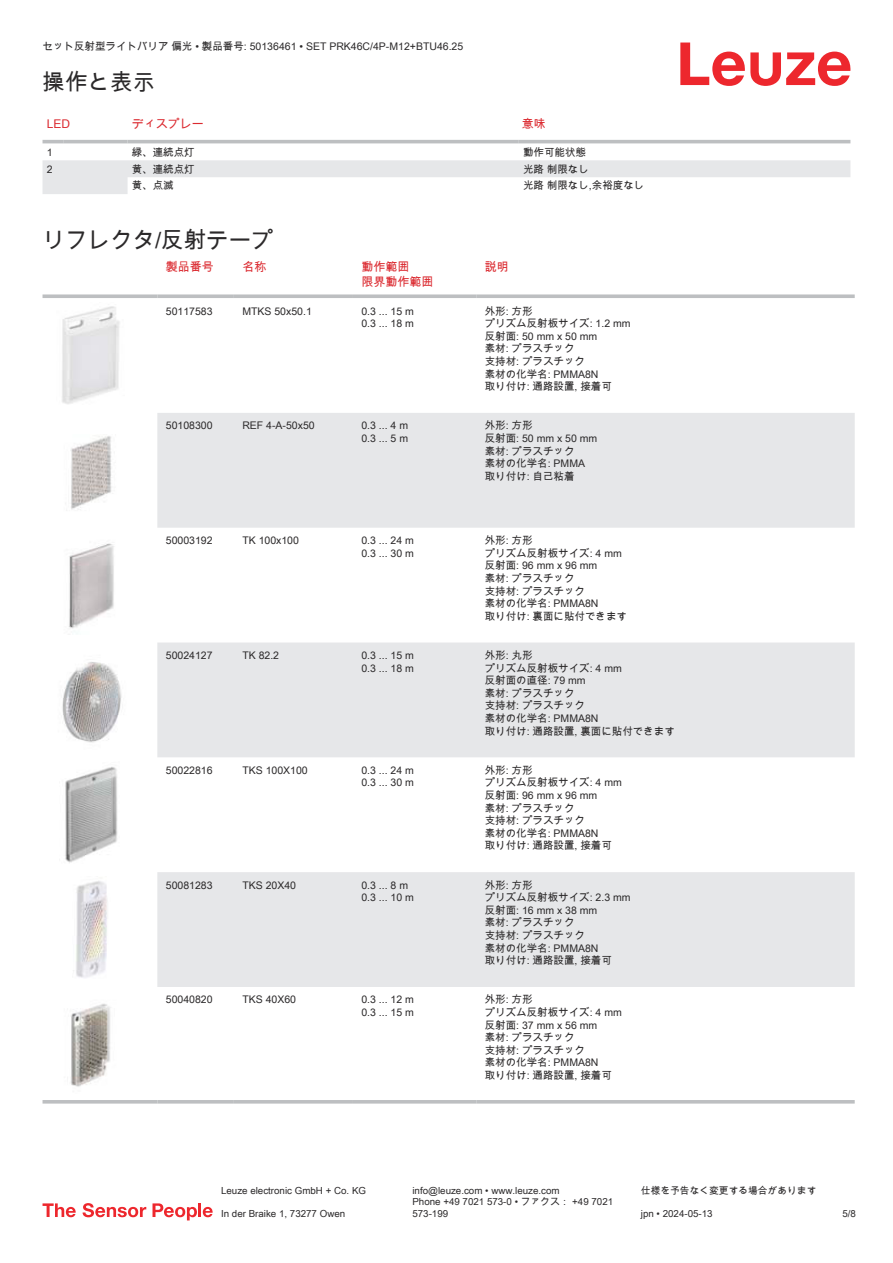
<style>
.page{position:relative;width:893px;height:1263px;background:#fff}
.page>*{position:absolute;margin:0;border:0;box-sizing:border-box;transform-origin:0 0}
.t1{font:22.5px "Arial Unicode MS";color:#2b292a}
.t2{font:12px/14.4px "Arial Unicode MS";color:#db2a30}
.t3{font:10.5px/12.6px "Arial Unicode MS";color:#2b292a}
.t4{font:9.75px/11.7px "Arial Unicode MS";color:#2b292a}
</style>
<div class="page">
<svg style="left:680px;top:43px;width:170px;height:43px"></svg>
<svg style="left:43px;top:143px;width:807px;height:1px"></svg>
<svg style="left:43px;top:160px;width:807px;height:34px"></svg>
<hr style="left:43px;top:140px;width:21px;height:3px;background:#bdbfc1">
<hr style="left:64px;top:140px;width:64px;height:3px;background:#bdbfc1">
<hr style="left:128px;top:140px;width:391px;height:3px;background:#bdbfc1">
<hr style="left:519px;top:140px;width:331px;height:3px;background:#bdbfc1">
<svg style="left:157px;top:413px;width:698px;height:574px;fill:#e6e7e9"></svg>
<svg style="left:43px;top:294px;width:114px;height:4px"></svg>
<svg style="left:157px;top:294px;width:77px;height:4px"></svg>
<svg style="left:234px;top:294px;width:119px;height:4px"></svg>
<svg style="left:353px;top:294px;width:123px;height:4px"></svg>
<svg style="left:476px;top:294px;width:379px;height:4px;background:#c4c6c8"></svg>
<hr style="left:43px;top:1100px;width:114px;height:3px;background:#bdbfc1">
<hr style="left:157px;top:1100px;width:77px;height:3px;background:#bdbfc1">
<hr style="left:234px;top:1100px;width:119px;height:3px;background:#bdbfc1">
<hr style="left:353px;top:1100px;width:123px;height:3px;background:#bdbfc1">
<hr style="left:476px;top:1100px;width:379px;height:3px;background:#bdbfc1">
<img style="left:62px;top:306px;width:58px;height:98px">
<img style="left:71px;top:436px;width:41px;height:74px">
<img style="left:69px;top:543px;width:45px;height:86px">
<img style="left:62px;top:662px;width:60px;height:81px">
<img style="left:65px;top:767px;width:53px;height:96px">
<img style="left:73px;top:881px;width:34px;height:97px">
<img style="left:70px;top:1003px;width:41px;height:84px">
<svg style="left:43px;top:1203px;width:33px;height:14px"></svg>
<svg style="left:83px;top:1203px;width:63px;height:14px"></svg>
<svg style="left:153px;top:1203px;width:44px;height:17px"></svg>
<hr style="left:198px;top:1203px;width:3px;height:14px;background:#ed272d">
<svg style="left:203px;top:1207px;width:10px;height:10px"></svg>
<p class="t3" style="left:43px;top:40px;width:422px">セット反射型ライトバリア 偏光 • 製品番号: 50136461 • SET PRK46C/4P-M12+BTU46.25</p>
<h1 class="t1" style="left:43px;top:66px;width:114px">操作と表示</h1>
<p class="t2" style="left:47px;top:116px;width:25px">LED</p>
<p class="t2" style="left:132px;top:116px;width:73px">ディスプレー</p>
<p class="t2" style="left:522px;top:116px;width:25px">意味</p>
<p class="t3" style="left:47px;top:145px;width:7px">1</p>
<p class="t3" style="left:132px;top:145px;width:64px">緑、連続点灯</p>
<p class="t3" style="left:523px;top:145px;width:64px">動作可能状態</p>
<p class="t3" style="left:47px;top:162px;width:7px">2</p>
<p class="t3" style="left:132px;top:162px;width:64px">黄、連続点灯</p>
<p class="t3" style="left:523px;top:162px;width:67px">光路 制限なし</p>
<p class="t3" style="left:132px;top:179px;width:43px">黄、点滅</p>
<p class="t3" style="left:523px;top:179px;width:123px">光路 制限なし,余裕度なし</p>
<h1 class="t1" style="left:43px;top:224px;width:233px">リフレクタ/反射テープ</h1>
<p class="t2" style="left:166px;top:259px;width:49px">製品番号</p>
<p class="t2" style="left:242px;top:259px;width:25px">名称</p>
<p class="t2" style="left:361px;top:259px;width:74px">動作範囲<br>限界動作範囲</p>
<p class="t2" style="left:485px;top:259px;width:25px">説明</p>
<p class="t3" style="left:166px;top:304px;width:48px">50117583</p>
<p class="t3" style="left:242px;top:304px;width:71px">MTKS 50x50.1</p>
<p class="t3" style="left:361px;top:304px;width:54px">0.3 ... 15 m<br>0.3 ... 18 m</p>
<p class="t3" style="left:485px;top:304px;width:147px">外形: 方形<br>プリズム反射板サイズ: 1.2 mm反射面: 50 mm x 50 mm<br>素材: プラスチック<br>支持材: プラスチック<br>素材の化学名: PMMA8N<br>取り付け: 通路設置, 接着可</p>
<p class="t3" style="left:166px;top:419px;width:48px">50108300</p>
<p class="t3" style="left:242px;top:419px;width:74px">REF 4-A-50x50</p>
<p class="t3" style="left:361px;top:419px;width:48px">0.3 ... 4 m<br>0.3 ... 5 m</p>
<p class="t3" style="left:485px;top:419px;width:114px">外形: 方形<br>反射面: 50 mm x 50 mm素材: プラスチック<br>素材の化学名: PMMA取り付け: 自己粘着</p>
<p class="t3" style="left:166px;top:534px;width:48px">50003192</p>
<p class="t3" style="left:242px;top:534px;width:58px">TK 100x100</p>
<p class="t3" style="left:361px;top:534px;width:54px">0.3 ... 24 m<br>0.3 ... 30 m</p>
<p class="t3" style="left:485px;top:534px;width:144px">外形: 方形<br>プリズム反射板サイズ: 4 mm反射面: 96 mm x 96 mm<br>素材: プラスチック<br>支持材: プラスチック<br>素材の化学名: PMMA8N<br>取り付け: 裏面に貼付できます</p>
<p class="t3" style="left:166px;top:649px;width:48px">50024127</p>
<p class="t3" style="left:242px;top:649px;width:38px">TK 82.2</p>
<p class="t3" style="left:361px;top:649px;width:54px">0.3 ... 15 m<br>0.3 ... 18 m</p>
<p class="t3" style="left:485px;top:649px;width:192px">外形: 丸形<br>プリズム反射板サイズ: 4 mm<br>反射面の直径: 79 mm<br>素材: プラスチック<br>支持材: プラスチック<br>素材の化学名: PMMA8N<br>取り付け: 通路設置, 裏面に貼付できます</p>
<p class="t3" style="left:166px;top:763px;width:48px">50022816</p>
<p class="t3" style="left:242px;top:763px;width:67px">TKS 100X100</p>
<p class="t3" style="left:361px;top:763px;width:54px">0.3 ... 24 m<br>0.3 ... 30 m</p>
<p class="t3" style="left:485px;top:763px;width:139px">外形: 方形<br>プリズム反射板サイズ: 4 mm反射面: 96 mm x 96 mm<br>素材: プラスチック<br>支持材: プラスチック<br>素材の化学名: PMMA8N<br>取り付け: 通路設置, 接着可</p>
<p class="t3" style="left:166px;top:878px;width:48px">50081283</p>
<p class="t3" style="left:242px;top:878px;width:55px">TKS 20X40</p>
<p class="t3" style="left:361px;top:878px;width:54px">0.3 ... 8 m<br>0.3 ... 10 m</p>
<p class="t3" style="left:485px;top:878px;width:147px">外形: 方形<br>プリズム反射板サイズ: 2.3 mm反射面: 16 mm x 38 mm<br>素材: プラスチック<br>支持材: プラスチック<br>素材の化学名: PMMA8N<br>取り付け: 通路設置, 接着可</p>
<p class="t3" style="left:166px;top:993px;width:48px">50040820</p>
<p class="t3" style="left:242px;top:993px;width:55px">TKS 40X60</p>
<p class="t3" style="left:361px;top:993px;width:54px">0.3 ... 12 m<br>0.3 ... 15 m</p>
<p class="t3" style="left:485px;top:993px;width:139px">外形: 方形<br>プリズム反射板サイズ: 4 mm反射面: 37 mm x 56 mm<br>素材: プラスチック<br>支持材: プラスチック<br>素材の化学名: PMMA8N<br>取り付け: 通路設置, 接着可</p>
<p class="t4" style="left:221px;top:1184px;width:146px">Leuze electronic GmbH + Co. KG</p>
<p class="t4" style="left:412px;top:1184px;width:149px">info@leuze.com • www.leuze.com</p>
<p class="t4" style="left:641px;top:1184px;width:177px">仕様を予告なく変更する場合があります</p>
<p class="t4" style="left:221px;top:1207px;width:126px">In der Braike 1, 73277 Owen</p>
<p class="t4" style="left:412px;top:1196px;width:202px">Phone +49 7021 573-0 • ファクス： +49 7021<br>573-199</p>
<p class="t4" style="left:641px;top:1207px;width:73px">jpn • 2024-05-13</p>
<p class="t4" style="left:842px;top:1207px;width:15px">5/8</p>
</div>
